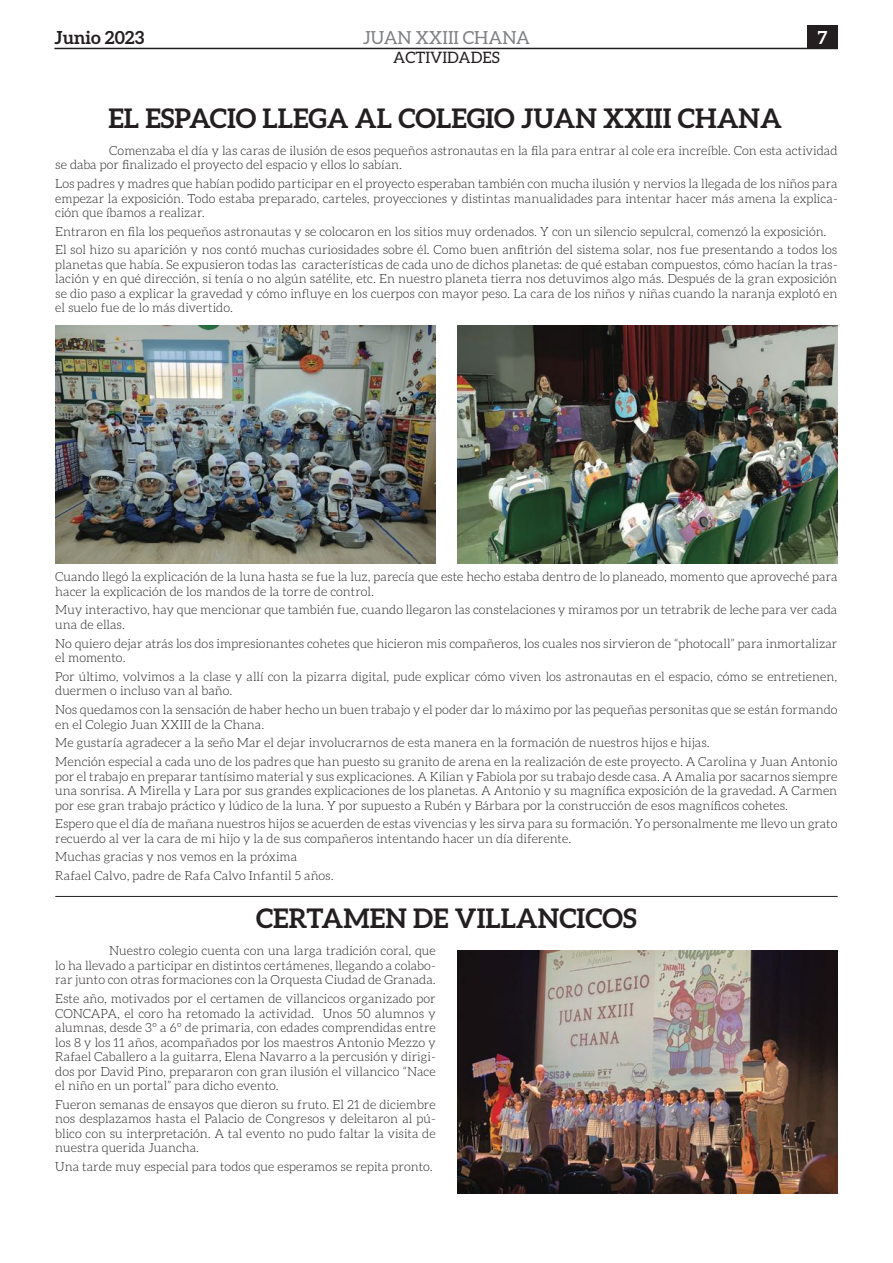
<style>
.page{position:relative;width:893px;height:1263px;background:#fff}
.page>*{position:absolute;margin:0;border:0;box-sizing:border-box;transform-origin:0 0}
.t1{font:700 27px "Aleo";color:#231f20}
.t2{font:18px "Aleo";color:#808285}
.t3{font:700 18px "Aleo";color:#231f20}
.t4{font:700 18px "Aleo";color:#fff}
.t5{font:15.75px "Aleo";color:#231f20}
.t6{font:300 12.6px/14.5px "Aleo";color:#231f20}
</style>
<div class="page">
<hr style="left:54px;top:48px;width:784px;height:1px;background:#231f20">
<div style="left:808px;top:25px;width:30px;height:23px;background:#231f20"></div>
<img style="left:55px;top:325px;width:381px;height:238px">
<img style="left:457px;top:325px;width:381px;height:238px">
<hr style="left:55px;top:896px;width:783px;height:1px;background:#231f20">
<img style="left:457px;top:950px;width:381px;height:244px">
<h2 class="t3" style="left:54px;top:27px;width:91px">Junio 2023</h2>
<h2 class="t2" style="left:363px;top:28px;width:169px">JUAN XXIII CHANA</h2>
<h2 class="t4" style="left:818px;top:27px;width:11px">7</h2>
<p class="t5" style="left:393px;top:49px;width:108px">ACTIVIDADES</p>
<h1 class="t1" style="left:108px;top:103px;width:675px">EL ESPACIO LLEGA AL COLEGIO JUAN XXIII CHANA</h1>
<p class="t6" style="left:55px;top:143px;width:784px;text-indent:54px">Comenzaba el día y las caras de ilusión de esos pequeños astronautas en la fila para entrar al cole era increíble. Con esta actividad se daba por finalizado el proyecto del espacio y ellos lo sabían.</p>
<p class="t6" style="left:55px;top:176px;width:784px;text-align:justify">Los padres y madres que habían podido participar en el proyecto esperaban también con mucha ilusión y nervios la llegada de los niños para empezar la exposición. Todo estaba preparado, carteles, proyecciones y distintas manualidades para intentar hacer más amena la explica&shy;ción que íbamos a realizar.</p>
<p class="t6" style="left:55px;top:222px;width:783px;line-height:18.8px">Entraron en fila los pequeños astronautas y se colocaron en los sitios muy ordenados. Y con un silencio sepulcral, comenzó la exposición.<br>El sol hizo su aparición y nos contó muchas curiosidades sobre él. Como buen anfitrión del sistema solar, nos fue presentando a todos los</p>
<p class="t6" style="left:55px;top:257px;width:784px;text-align:justify">planetas que había. Se expusieron todas las características de cada uno de dichos planetas: de qué estaban compuestos, cómo hacían la tras&shy;lación y en qué dirección, si tenía o no algún satélite, etc. En nuestro planeta tierra nos detuvimos algo más. Después de la gran exposición se dio paso a explicar la gravedad y cómo influye en los cuerpos con mayor peso. La cara de los niños y niñas cuando la naranja explotó en el suelo fue de lo más divertido.</p>
<p class="t6" style="left:55px;top:569px;width:784px">Cuando llegó la explicación de la luna hasta se fue la luz, parecía que este hecho estaba dentro de lo planeado, momento que aproveché para hacer la explicación de los mandos de la torre de control.</p>
<p class="t6" style="left:55px;top:603px;width:784px">Muy interactivo, hay que mencionar que también fue, cuando llegaron las constelaciones y miramos por un tetrabrik de leche para ver cada una de ellas.</p>
<p class="t6" style="left:55px;top:636px;width:784px">No quiero dejar atrás los dos impresionantes cohetes que hicieron mis compañeros, los cuales nos sirvieron de “photocall” para inmortalizar el momento.</p>
<p class="t6" style="left:55px;top:669px;width:783px">Por último, volvimos a la clase y allí con la pizarra digital, pude explicar cómo viven los astronautas en el espacio, cómo se entretienen, duermen o incluso van al baño.</p>
<p class="t6" style="left:55px;top:702px;width:784px">Nos quedamos con la sensación de haber hecho un buen trabajo y el poder dar lo máximo por las pequeñas personitas que se están formando en el Colegio Juan XXIII de la Chana.</p>
<p class="t6" style="left:55px;top:733px;width:784px;line-height:18.8px">Me gustaría agradecer a la seño Mar el dejar involucrarnos de esta manera en la formación de nuestros hijos e hijas.<br>Mención especial a cada uno de los padres que han puesto su granito de arena en la realización de este proyecto. A Carolina y Juan Antonio</p>
<p class="t6" style="left:55px;top:769px;width:784px;text-align:justify">por el trabajo en preparar tantísimo material y sus explicaciones. A Kilian y Fabiola por su trabajo desde casa. A Amalia por sacarnos siempre una sonrisa. A Mirella y Lara por sus grandes explicaciones de los planetas. A Antonio y su magnífica exposición de la gravedad. A Carmen por ese gran trabajo práctico y lúdico de la luna. Y por supuesto a Rubén y Bárbara por la construcción de esos magníficos cohetes.</p>
<p class="t6" style="left:55px;top:816px;width:784px">Espero que el día de mañana nuestros hijos se acuerden de estas vivencias y les sirva para su formación. Yo personalmente me llevo un grato recuerdo al ver la cara de mi hijo y la de sus compañeros intentando hacer un día diferente.</p>
<p class="t6" style="left:55px;top:848px;width:280px;line-height:18.8px">Muchas gracias y nos vemos en la próxima<br>Rafael Calvo, padre de Rafa Calvo Infantil 5 años.</p>
<h1 class="t1" style="left:256px;top:902px;width:382px">CERTAMEN DE VILLANCICOS</h1>
<p class="t6" style="left:55px;top:943px;width:382px;text-align:justify;text-indent:54px">Nuestro colegio cuenta con una larga tradición coral, que lo ha llevado a participar en distintos certámenes, llegando a colabo&shy;rar junto con otras formaciones con la Orquesta Ciudad de Granada.</p>
<p class="t6" style="left:55px;top:991px;width:382px;text-align:justify">Este año, motivados por el certamen de villancicos organizado por CONCAPA, el coro ha retomado la actividad. Unos 50 alumnos y alumnas, desde 3º a 6º de primaria, con edades comprendidas entre los 8 y los 11 años, acompañados por los maestros Antonio Mezzo y Rafael Caballero a la guitarra, Elena Navarro a la percusión y dirigi&shy;dos por David Pino, prepararon con gran ilusión el villancico “Nace el niño en un portal” para dicho evento.</p>
<p class="t6" style="left:55px;top:1097px;width:382px;text-align:justify">Fueron semanas de ensayos que dieron su fruto. El 21 de diciembre nos desplazamos hasta el Palacio de Congresos y deleitaron al pú&shy;blico con su interpretación. A tal evento no pudo faltar la visita de nuestra querida Juancha.</p>
<p class="t6" style="left:55px;top:1159px;width:379px">Una tarde muy especial para todos que esperamos se repita pronto.</p>
</div>
